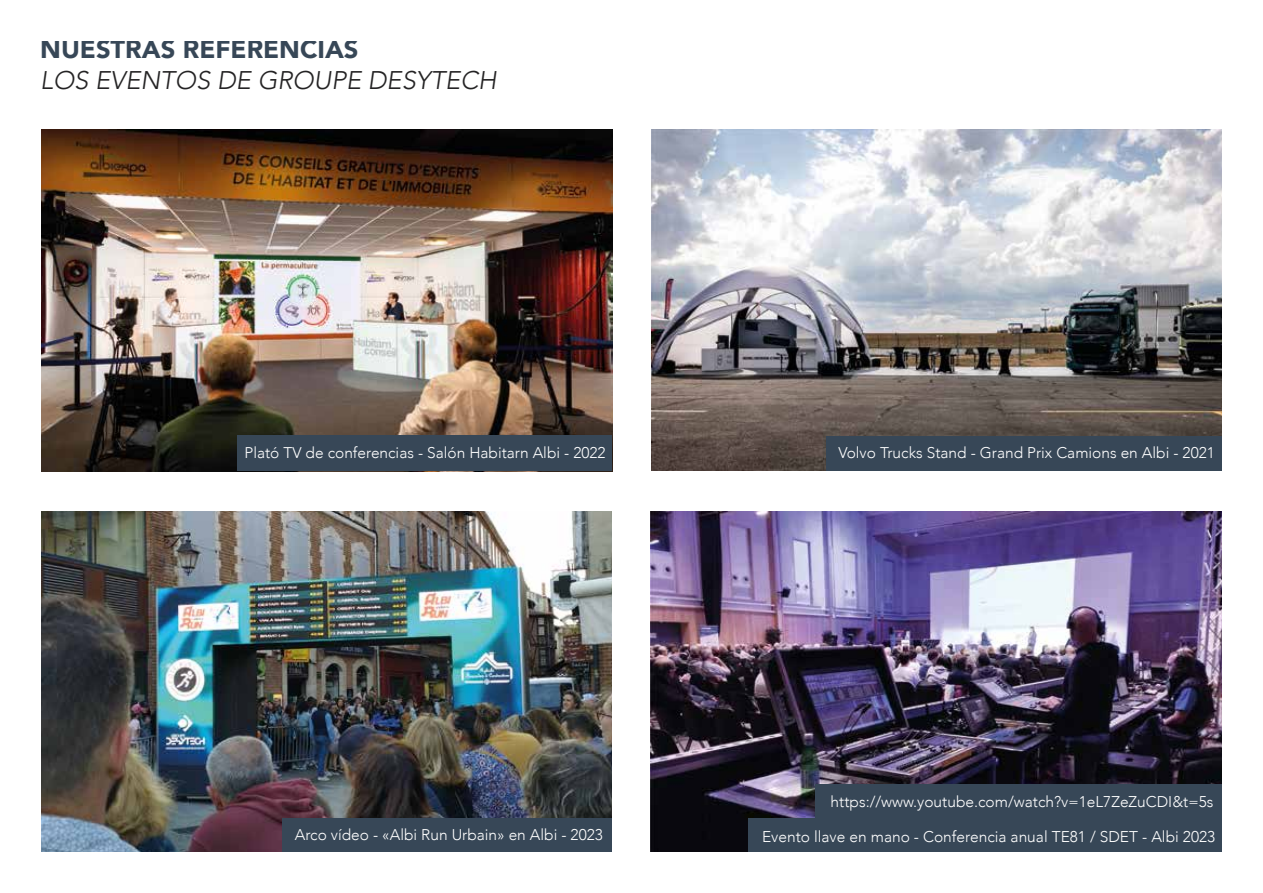
<style>
.page{position:relative;width:1263px;height:893px;background:#fff}
.page>*{position:absolute;margin:0;border:0;box-sizing:border-box;transform-origin:0 0}
.t1{font:italic 300 25.5px "Avenir";color:#242324}
.t2{font:900 25.5px "Avenir";color:#374757}
.t3{font:300 15.45px "Avenir";color:#fff}
</style>
<div class="page">
<img style="left:41px;top:129px;width:571px;height:343px">
<img style="left:652px;top:129px;width:570px;height:341px">
<img style="left:41px;top:511px;width:570px;height:341px">
<img style="left:650px;top:511px;width:572px;height:341px">
<div style="left:748px;top:818px;width:476px;height:35px;background:#374757"></div>
<div style="left:815px;top:784px;width:409px;height:35px;background:#374757"></div>
<div style="left:237px;top:436px;width:374px;height:35px;background:#374757"></div>
<div style="left:826px;top:436px;width:397px;height:34px;background:#374757"></div>
<div style="left:282px;top:818px;width:329px;height:35px;background:#374757"></div>
<div style="left:1223px;top:0;width:40px;height:893px;background:#fff"></div>
<h1 class="t2" style="left:40px;top:28px;width:320px">NUESTRAS REFERENCIAS</h1>
<h1 class="t1" style="left:40px;top:65px;width:458px">LOS EVENTOS DE GROUPE DESYTECH</h1>
<p class="t3" style="left:244px;top:443px;width:363px">Plató TV de conferencias - Salón Habitarn Albi - 2022</p>
<p class="t3" style="left:838px;top:443px;width:378px">Volvo Trucks Stand - Grand Prix Camions en Albi - 2021</p>
<p class="t3" style="left:295px;top:826px;width:309px">Arco vídeo - «Albi Run Urbain» en Albi - 2023</p>
<p class="t3" style="left:831px;top:792px;width:384px">https://www.youtube.com/watch?v=1eL7ZeZuCDI&amp;t=5s</p>
<p class="t3" style="left:762px;top:828px;width:455px">Evento llave en mano - Conferencia anual TE81 / SDET - Albi 2023</p>
</div>
